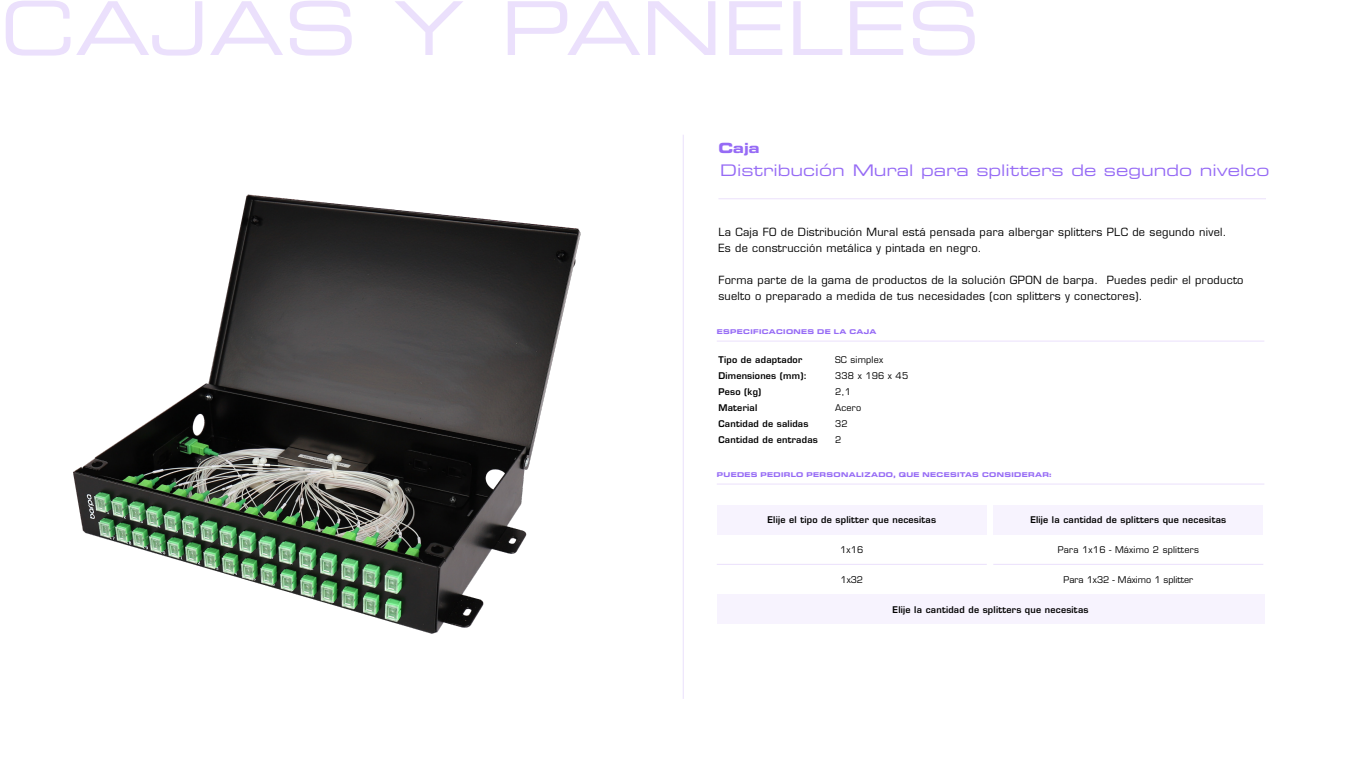
<style>
.page{position:relative;width:1366px;height:768px;background:#fff}
.page>*{position:absolute;margin:0;border:0;box-sizing:border-box;transform-origin:0 0}
.t1{font:74.2px "Eurostile LT Std Ex 2";color:#ebe0fc}
.t2{font:16px "Eurostile LT Std Ex 2";color:#966bf5}
.t3{font:14px "Eurostile LT Std Bold Ex 2";color:#966bf5}
.t4{font:11px/16px "Eurostile LT Std";letter-spacing:.025em;color:#000}
.t5{font:600 9px/16px "Eurostile LT Std";letter-spacing:.025em;color:#000}
.t6{font:9px/16px "Eurostile LT Std";letter-spacing:.025em;color:#000}
.t7{font:9px "Eurostile LT Std";color:#000}
.t8{font:700 expanded 7px "Eurostile Next LT Pro";letter-spacing:.05em;color:#966bf5}
</style>
<div class="page">
<hr style="left:683px;top:135px;width:1px;height:564px;background:#ebe0fc">
<hr style="left:718px;top:199px;width:548px;height:1px;background:#ebe0fc">
<div style="left:717px;top:505px;width:270px;height:29px;background:#f7f3fe"></div>
<hr style="left:717px;top:564px;width:270px;height:1px;background:#ebe0fc">
<div style="left:717px;top:595px;width:547px;height:29px;background:#f7f3fe"></div>
<div style="left:993px;top:505px;width:270px;height:29px;background:#f7f3fe"></div>
<hr style="left:993px;top:564px;width:270px;height:1px;background:#ebe0fc">
<hr style="left:717px;top:484px;width:547px;height:1px;background:#ebe0fc">
<img style="left:73px;top:194px;width:508px;height:440px">
<hr style="left:717px;top:341px;width:547px;height:1px;background:#ebe0fc">
<h1 class="t1" style="left:0;top:-22px;width:982px">CAJAS Y PANELES</h1>
<p class="t3" style="left:718px;top:138px;width:43px">Caja</p>
<h2 class="t2" style="left:720px;top:159px;width:551px">Distribución Mural para splitters de segundo nivelco</h2>
<p class="t4" style="left:718px;top:224px;width:510px">La Caja FO de Distribución Mural está pensada para albergar splitters PLC de segundo nivel.<br>Es de construcción metálica y pintada en negro.</p>
<p class="t4" style="left:718px;top:272px;width:527px">Forma parte de la gama de productos de la solución GPON de barpa. Puedes pedir el producto suelto o preparado a medida de tus necesidades (con splitters y conectores).</p>
<p class="t8" style="left:717px;top:327px;width:161px">ESPECIFICACIONES DE LA CAJA</p>
<p class="t5" style="left:718px;top:352px;width:101px">Tipo de adaptador<br>Dimensiones (mm):<br>Peso (kg)<br>Material<br>Cantidad de salidas<br>Cantidad de entradas</p>
<p class="t6" style="left:835px;top:352px;width:75px">SC simplex<br>338 x 196 x 45<br>2,1<br>Acero<br>32<br>2</p>
<p class="t8" style="left:717px;top:470px;width:336px">PUEDES PEDIRLO PERSONALIZADO, QUE NECESITAS CONSIDERAR:</p>
<p class="t5" style="left:768px;top:512px;width:170px">Elije el tipo de splitter que necesitas</p>
<p class="t6" style="left:840px;top:542px;width:25px">1x16</p>
<p class="t6" style="left:840px;top:572px;width:24px">1x32</p>
<p class="t5" style="left:893px;top:601px;width:197px">Elije la cantidad de splitters que necesitas</p>
<p class="t5" style="left:1030px;top:512px;width:197px">Elije la cantidad de splitters que necesitas</p>
<p class="t6" style="left:1058px;top:542px;width:143px">Para 1x16 - Máximo 2 splitters</p>
<p class="t7" style="left:1063px;top:574px;width:131px">Para 1x32 - Máximo 1 splitter</p>
</div>
